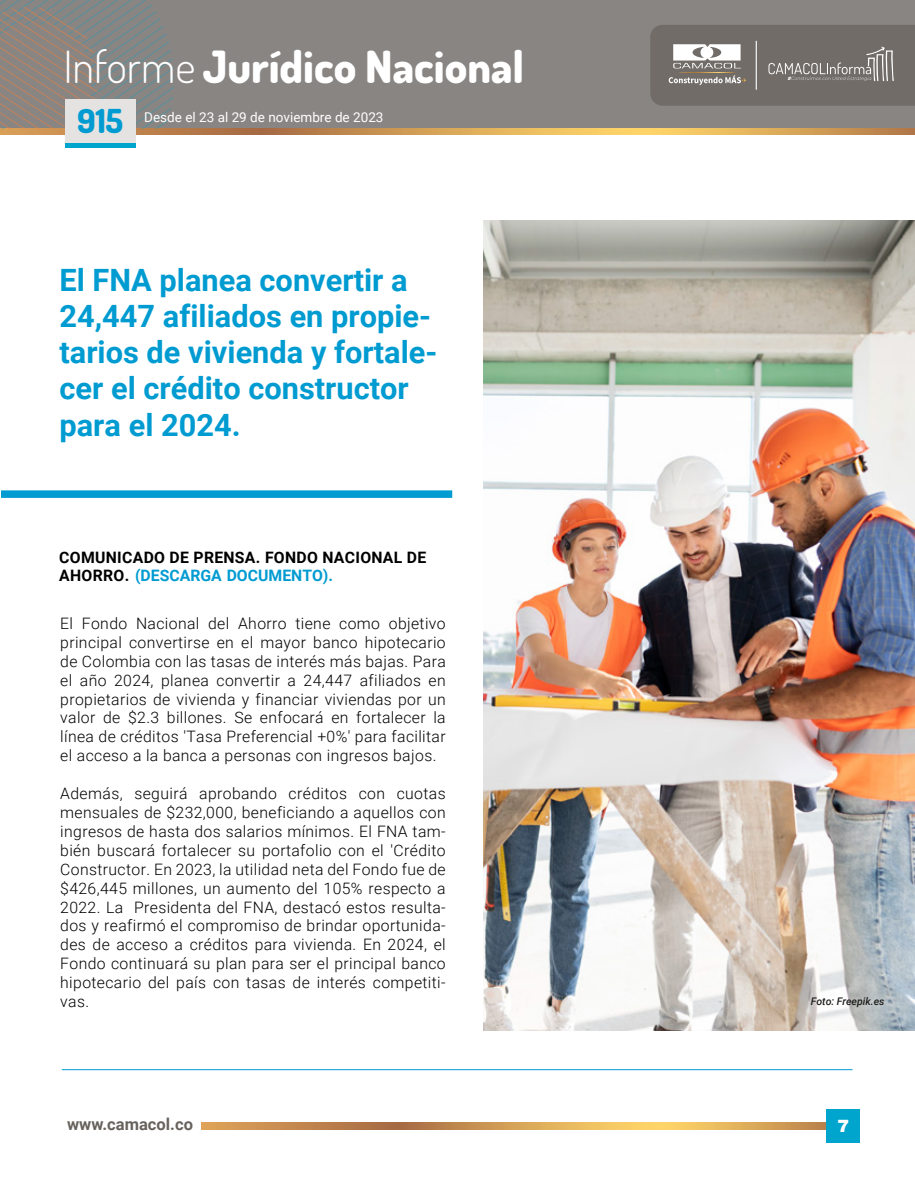
<style>
.page{position:relative;width:915px;height:1191px;background:#fff}
.page>*{position:absolute;margin:0;border:0;box-sizing:border-box;transform-origin:0 0}
.t1{font:44.4px "Dosis";color:#fff}
.t2{font:33px "Dosis";color:#009bd1}
.t3{font:700 30.75px/36px "Roboto";color:#009bd1}
.t4{font:900 19.5px "Helvetica";color:#fff}
.t5{font:700 16.5px "Roboto";color:#68625d}
.t6{font:300 15.75px/18.9px "Roboto";letter-spacing:.025em;color:#000;text-align:justify}
.t7{font:700 15.75px/18.1px "Roboto";letter-spacing:.02em;color:#000}
.t8{font:13.5px "Roboto";color:#fff}
.t9{font:italic 500 10.5px "Roboto";color:#1d1d1b}
.s1{color:#009bd1}
</style>
<div class="page">
<svg style="left:201px;top:1122px;width:624px;height:7px;background:#d29e55"></svg>
<div style="left:825px;top:1109px;width:34px;height:33px;background:#00a5ce"></div>
<div style="left:0;top:0;width:914px;height:129px;background:#898583"></div>
<svg style="left:0;top:129px;width:914px;height:6px;background:#d29e56"></svg>
<svg style="left:0;top:0;width:179px;height:129px"></svg>
<div style="left:65px;top:142px;width:71px;height:5px;background:#00a5ce"></div>
<div style="left:65px;top:99px;width:71px;height:43px;background:#e5e3e2"></div>
<div style="left:1px;top:490px;width:451px;height:8px;background:#009bd1"></div>
<hr style="left:62px;top:1069px;width:790px;height:1px;background:#009bd1">
<svg style="left:650px;top:25px;width:264px;height:81px;background:#7d7975"></svg>
<img style="left:483px;top:220px;width:431px;height:810px">
<h1 class="t1" style="left:63px;top:36px;width:462px">Informe Jurídico Nacional</h1>
<h2 class="t2" style="left:77px;top:98px;width:47px">915</h2>
<p class="t8" style="left:144px;top:108px;width:241px">Desde el 23 al 29 de noviembre de 2023</p>
<h3 class="t3" style="left:59px;top:261px;width:379px">El FNA planea convertir a<br>24,447 afiliados en propie&shy;tarios de vivienda y fortale&shy;cer el crédito constructor para el 2024.</h3>
<p class="t7" style="left:59px;top:547px;width:368px">COMUNICADO DE PRENSA. FONDO NACIONAL DE<br>AHORRO. <span class="s1">(DESCARGA DOCUMENTO).</span></p>
<p class="t6" style="left:60px;top:613px;width:387px">El Fondo Nacional del Ahorro tiene como objetivo principal convertirse en el mayor banco hipotecario de Colombia con las tasas de interés más bajas. Para el año 2024, planea convertir a 24,447 afiliados en propietarios de vivienda y financiar viviendas por un valor de $2.3 billones. Se enfocará en fortalecer la línea de créditos 'Tasa Preferencial +0%' para facilitar el acceso a la banca a personas con ingresos bajos.</p>
<p class="t6" style="left:60px;top:783px;width:387px">Además, seguirá aprobando créditos con cuotas mensuales de $232,000, beneficiando a aquellos con ingresos de hasta dos salarios mínimos. El FNA tam&shy;bién buscará fortalecer su portafolio con el 'Crédito Constructor. En 2023, la utilidad neta del Fondo fue de $426,445 millones, un aumento del 105% respecto a 2022. La Presidenta del FNA, destacó estos resulta&shy;dos y reafirmó el compromiso de brindar oportunida&shy;des de acceso a créditos para vivienda. En 2024, el Fondo continuará su plan para ser el principal banco hipotecario del país con tasas de interés competiti&shy;vas.</p>
<p class="t5" style="left:67px;top:1112px;width:127px">www.camacol.co</p>
<p class="t9" style="left:810px;top:993px;width:75px">Foto: Freepik.es</p>
<p class="t4" style="left:837px;top:1118px;width:13px">7</p>
</div>
